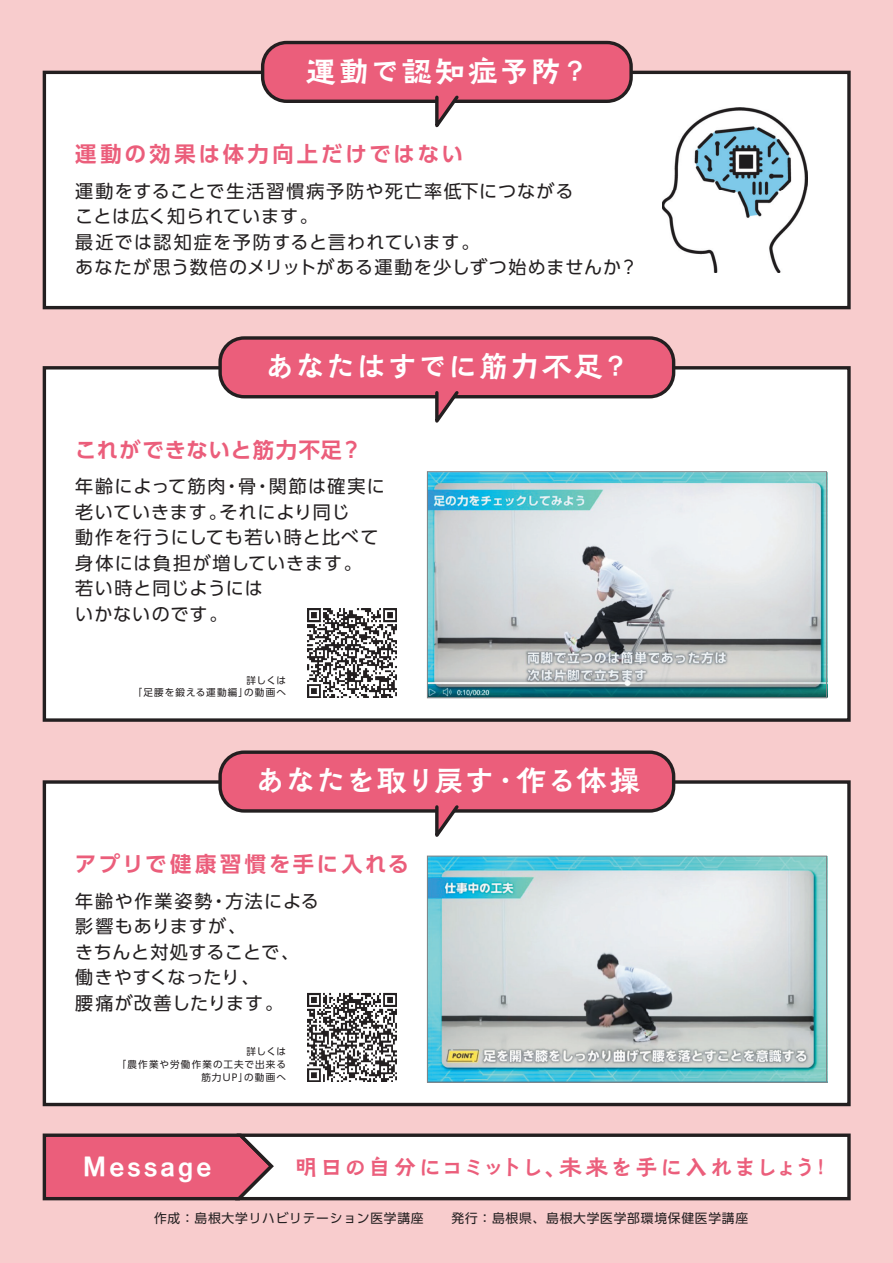
<style>
.page{position:relative;width:893px;height:1263px;background:#f8cccd}
.page>*{position:absolute;margin:0;border:0;box-sizing:border-box;transform-origin:0 0}
.t1{font:700 30.9px "P Kuretake Meiseki Std N";letter-spacing:-.02em;color:#fff}
.t2{font:700 30.9px "P Kuretake Meiseki Std N";letter-spacing:.01em;color:#fff}
.t3{font:700 30.9px "P Kuretake Meiseki Std N";letter-spacing:.03em;color:#fff}
.t4{font:700 30.9px "P Kuretake Meiseki Std N";letter-spacing:.105em;color:#fff}
.t5{font:700 23.4px "P Kuretake Meiseki Std N";letter-spacing:.03em;color:#eb5e7b}
.t6{font:700 21.3px "UD Shin Go Pro De";letter-spacing:.15em;color:#eb5e7b}
.t7{font:700 21.3px "UD Shin Go Pro De";letter-spacing:.13em;color:#eb5e7b}
.t8{font:700 21.3px "UD Shin Go Pro De";letter-spacing:.05em;color:#eb5e7b}
.t9{font:18px/25.5px "UD Shin Go Pro";letter-spacing:.05em;color:#231f20}
.t10{font:12.75px "UD Shin Go Pro";letter-spacing:.06em;color:#231f20}
.t11{font:9.6px/12.8px "UD Shin Go Pro";letter-spacing:.115em;color:#231f20;text-align:right}
</style>
<div class="page">
<div style="left:44px;top:72px;width:805px;height:236px;background:#fff"></div>
<div style="left:43px;top:71px;width:808px;height:238px;border:3px solid #231f20"></div>
<div style="left:43px;top:366px;width:808px;height:356px;background:#fff;border:3px solid #231f20"></div>
<div style="left:43px;top:780px;width:808px;height:326px;background:#fff;border:3px solid #231f20"></div>
<img style="left:662px;top:108px;width:146px;height:165px">
<div style="left:263px;top:43px;width:368px;height:58px;background:#eb5e7b;border-radius:24px"></div>
<div style="left:261px;top:41px;width:372px;height:62px;border:3px solid #231f20;border-radius:24px"></div>
<svg style="left:433px;top:95px;width:29px;height:33px"></svg>
<div style="left:220px;top:338px;width:454px;height:59px;background:#eb5e7b;border-radius:24px"></div>
<div style="left:218px;top:336px;width:457px;height:62px;border:3px solid #231f20;border-radius:24px"></div>
<svg style="left:433px;top:391px;width:29px;height:32px"></svg>
<svg style="left:42px;top:1133px;width:809px;height:68px"></svg>
<img style="left:307px;top:608px;width:89px;height:89px">
<img style="left:429px;top:473px;width:396px;height:223px">
<div style="left:427px;top:471px;width:400px;height:227px;border:1px solid #808285"></div>
<div style="left:220px;top:752px;width:454px;height:59px;background:#eb5e7b;border-radius:24px"></div>
<div style="left:218px;top:750px;width:457px;height:63px;border:3px solid #231f20;border-radius:24px"></div>
<svg style="left:433px;top:805px;width:29px;height:32px"></svg>
<img style="left:307px;top:993px;width:89px;height:89px">
<img style="left:427px;top:855px;width:400px;height:225px">
<div style="left:427px;top:856px;width:400px;height:226px;border:1px solid #808285"></div>
<h1 class="t3" style="left:305px;top:51px;width:287px">運動で認知症予防？</h1>
<p class="t6" style="left:75px;top:137px;width:389px">運動の効果は体力向上だけではない</p>
<p class="t9" style="left:75px;top:178px;width:564px">運動をすることで生活習慣病予防や死亡率低下につながる<br>ことは広く知られています。<br>最近では認知症を予防すると言われています。<br>あなたが思う数倍のメリットがある運動を少しずつ始めませんか？</p>
<h1 class="t2" style="left:265px;top:346px;width:368px">あなたはすでに筋力不足？</h1>
<p class="t8" style="left:75px;top:432px;width:288px">これができないと筋力不足？</p>
<p class="t9" style="left:75px;top:473px;width:311px">年齢によって筋肉・骨・関節は確実に老いていきます。それにより同じ<br>動作を行うにしても若い時と比べて身体には負担が増していきます。<br>若い時と同じようには<br>いかないのです。</p>
<p class="t11" style="left:133px;top:673px;width:155px">詳しくは<br>「足腰を鍛える運動編」の動画へ</p>
<h1 class="t1" style="left:255px;top:760px;width:387px">あなたを取り戻す・作る体操</h1>
<p class="t7" style="left:75px;top:846px;width:335px">アプリで健康習慣を手に入れる</p>
<p class="t9" style="left:75px;top:887px;width:245px">年齢や作業姿勢・方法による影響もありますが、<br>きちんと対処することで、働きやすくなったり、<br>腰痛が改善したります。</p>
<p class="t11" style="left:117px;top:1045px;width:171px">詳しくは<br>「農作業や労働作業の工夫で出来る筋力UP」の動画へ</p>
<h1 class="t4" style="left:83px;top:1146px;width:130px">Message</h1>
<p class="t5" style="left:295px;top:1152px;width:539px">明日の自分にコミットし、未来を手に入れましょう！</p>
<p class="t10" style="left:154px;top:1208px;width:596px">作成：島根大学リハビリテーション医学講座　　発行：島根県、島根大学医学部環境保健医学講座</p>
</div>
